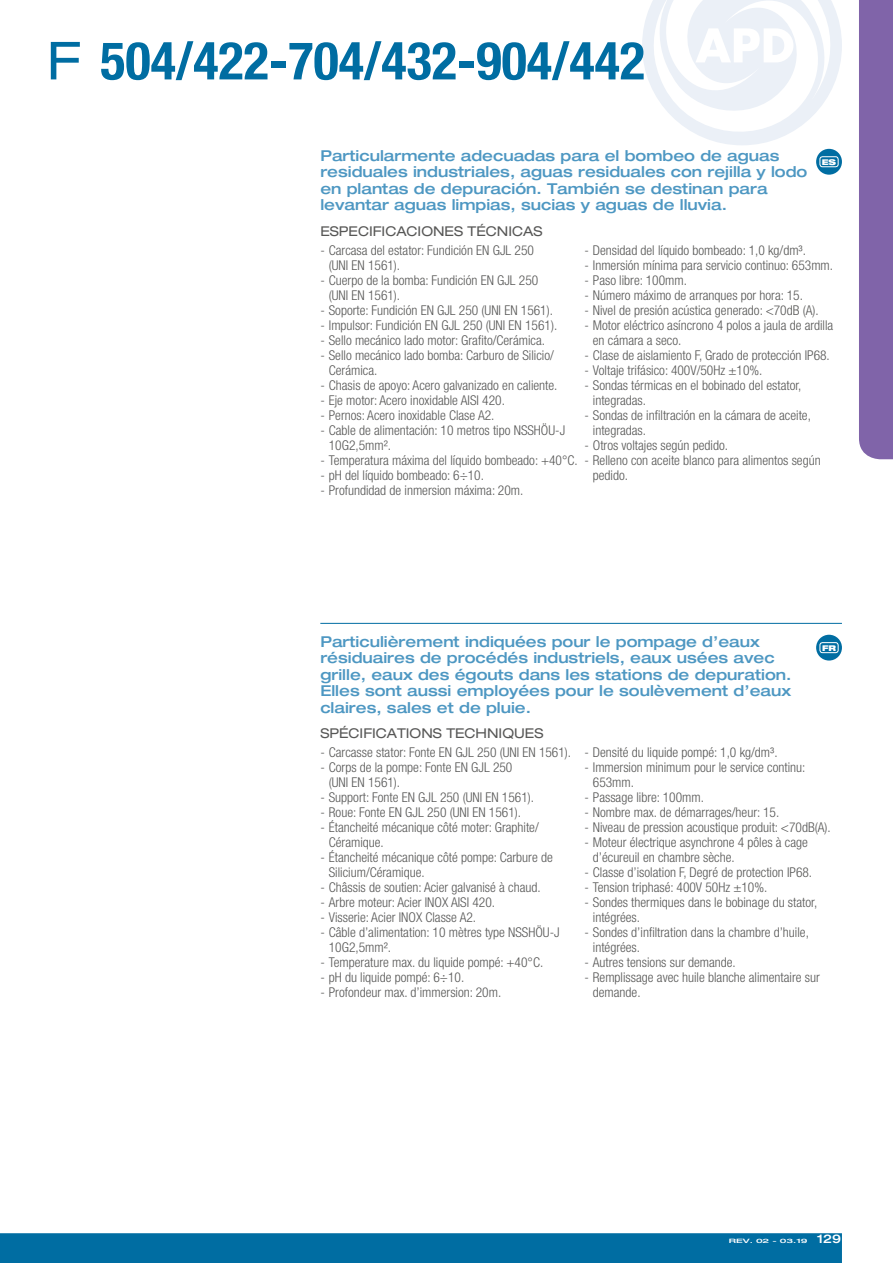
<style>
.page{position:relative;width:893px;height:1263px;background:#fff}
.page>*{position:absolute;margin:0;border:0;box-sizing:border-box;transform-origin:0 0}
.t1{font:700 condensed 52.5px "Helvetica Neue";color:#006da2}
.t2{font:500 expanded 15px/16.5px "Helvetica Neue";color:#4d97c2}
.t3{font:300 condensed 13.5px/15px "Helvetica Neue";color:#575756}
.t4{font:expanded 13.5px "Helvetica Neue";color:#575756}
.t5{font:900 expanded 7.95px "Helvetica Neue";color:#fff}
.t6{font:500 expanded 6px "Helvetica Neue";color:#fff;scale:1.5 1}
.s1{font-weight:400;font-stretch:expanded}
.s2{font-size:12px}
</style>
<div class="page">
<div style="left:859px;top:0;width:34px;height:459px;background:#8064a9"></div>
<div style="left:0;top:1233px;width:842px;height:30px;background:#006da2"></div>
<svg style="left:642px;top:0;width:200px;height:145px"></svg>
<hr style="left:320px;top:623px;width:522px;height:1px;background:#006da2">
<div style="left:816px;top:635px;width:26px;height:25px;background:#006da2;border-radius:50%"></div>
<div style="left:819px;top:642px;width:19px;height:11px;border:1px solid #fff;border-radius:3px"></div>
<div style="left:816px;top:149px;width:26px;height:26px;background:#006da2;border-radius:50%"></div>
<div style="left:819px;top:156px;width:19px;height:11px;border:1px solid #fff;border-radius:3px"></div>
<h1 class="t1" style="left:47px;top:29px;width:600px"><span class="s1">F</span> 504/422-704/432-904/442</h1>
<p class="t2" style="left:320px;top:147px;width:489px">Particularmente adecuadas para el bombeo de aguas residuales industriales, aguas residuales con rejilla y lodo en plantas de depuración. También se destinan para levantar aguas limpias, sucias y aguas de lluvia.</p>
<p class="t4" style="left:320px;top:223px;width:224px">ESPECIFICACIONES TÉCNICAS</p>
<p class="t5" style="left:822px;top:157px;width:16px">ES</p>
<p class="t3" style="left:329px;top:243px;width:207px;text-indent:-9px">- Carcasa del estator: Fundición EN GJL 250 (UNI EN 1561).</p>
<p class="t3" style="left:329px;top:273px;width:211px;text-indent:-9px">- Cuerpo de la bomba: Fundición EN GJL 250 (UNI EN 1561).</p>
<p class="t3" style="left:320px;top:303px;width:234px">- Soporte: Fundición EN GJL 250 (UNI EN 1561).</p>
<p class="t3" style="left:320px;top:318px;width:238px">- Impulsor: Fundición EN GJL 250 (UNI EN 1561).</p>
<p class="t3" style="left:320px;top:333px;width:226px">- Sello mecánico lado motor: Grafito/Cerámica.</p>
<p class="t3" style="left:329px;top:348px;width:227px;text-indent:-9px">- Sello mecánico lado bomba: Carburo de Silicio/<br>Cerámica.</p>
<p class="t3" style="left:320px;top:378px;width:239px">- Chasis de apoyo: Acero galvanizado en caliente.</p>
<p class="t3" style="left:320px;top:393px;width:186px">- Eje motor: Acero inoxidable AISI 420.</p>
<p class="t3" style="left:320px;top:408px;width:176px">- Pernos: Acero inoxidable Clase A2.</p>
<p class="t3" style="left:329px;top:423px;width:238px;text-indent:-9px">- Cable de alimentación: 10 metros tipo NSSHÖU-J<br>10G2,5mm².</p>
<p class="t3" style="left:320px;top:453px;width:259px">- Temperatura máxima del líquido bombeado: +40°C.</p>
<p class="t3" style="left:320px;top:468px;width:165px">- pH del líquido bombeado: 6÷10.</p>
<p class="t3" style="left:320px;top:483px;width:205px">- Profundidad de inmersion máxima: 20m.</p>
<p class="t3" style="left:584px;top:243px;width:223px">- Densidad del líquido bombeado: 1,0 kg/dm³.</p>
<p class="t3" style="left:584px;top:258px;width:250px">- Inmersión mínima para servicio continuo: 653mm.</p>
<p class="t3" style="left:584px;top:273px;width:104px">- Paso libre: 100mm.</p>
<p class="t3" style="left:584px;top:288px;width:220px">- Número máximo de arranques por hora: 15.</p>
<p class="t3" style="left:584px;top:303px;width:236px">- Nivel de presión acústica generado: &lt;70dB (A).</p>
<p class="t3" style="left:593px;top:318px;width:242px;text-indent:-9px">- Motor eléctrico asíncrono 4 polos a jaula de ardilla en cámara a seco.</p>
<p class="t3" style="left:584px;top:348px;width:247px">- Clase de aislamiento F, Grado de protección IP68.</p>
<p class="t3" style="left:584px;top:363px;width:180px">- Voltaje trifásico: 400V/50Hz ±10%.</p>
<p class="t3" style="left:593px;top:378px;width:210px;text-indent:-9px">- Sondas térmicas en el bobinado del estator, integradas.</p>
<p class="t3" style="left:593px;top:408px;width:220px;text-indent:-9px">- Sondas de infiltración en la cámara de aceite, integradas.</p>
<p class="t3" style="left:584px;top:438px;width:145px">- Otros voltajes según pedido.</p>
<p class="t3" style="left:593px;top:453px;width:229px;text-indent:-9px">- Relleno con aceite blanco para alimentos según pedido.</p>
<p class="t2" style="left:320px;top:633px;width:473px">Particulièrement indiquées pour le pompage d’eaux résiduaires de procédés industriels, eaux usées avec grille, eaux des égouts dans les stations de depuration.<br>Elles sont aussi employées pour le soulèvement d’eaux claires, sales et de pluie.</p>
<p class="t4" style="left:320px;top:725px;width:225px">SPÉCIFICATIONS TECHNIQUES</p>
<p class="t5" style="left:822px;top:643px;width:16px">FR</p>
<p class="t3" style="left:320px;top:745px;width:252px">- Carcasse stator: Fonte EN GJL 250 (UNI EN 1561).</p>
<p class="t3" style="left:329px;top:760px;width:185px;text-indent:-9px">- Corps de la pompe: Fonte EN GJL 250 (UNI EN 1561).</p>
<p class="t3" style="left:320px;top:790px;width:215px">- Support: Fonte EN GJL 250 (UNI EN 1561).</p>
<p class="t3" style="left:320px;top:805px;width:202px">- Roue: Fonte EN GJL 250 (UNI EN 1561).</p>
<p class="t3" style="left:329px;top:820px;width:211px;text-indent:-9px">- Étancheité mécanique côté moter: Graphite/<br>Céramique.</p>
<p class="t3" style="left:329px;top:850px;width:225px;text-indent:-9px">- Étancheité mécanique côté pompe: Carbure de<br>Silicium/Céramique.</p>
<p class="t3" style="left:320px;top:880px;width:222px">- Châssis de soutien: Acier galvanisé à chaud.</p>
<p class="t3" style="left:320px;top:895px;width:176px">- Arbre moteur: Acier INOX AISI 420.</p>
<p class="t3" style="left:320px;top:910px;width:157px">- Visserie: Acier INOX Classe A2.</p>
<p class="t3" style="left:329px;top:925px;width:232px;text-indent:-9px">- Câble d’alimentation: 10 mètres type NSSHÖU-J<br>10G2,5mm².</p>
<p class="t3" style="left:320px;top:955px;width:224px">- Temperature max. du liquide pompé: +40°C.</p>
<p class="t3" style="left:320px;top:970px;width:145px">- pH du liquide pompé: 6÷10.</p>
<p class="t3" style="left:320px;top:985px;width:182px">- Profondeur max. d’immersion: 20m.</p>
<p class="t3" style="left:584px;top:745px;width:195px">- Densité du liquide pompé: 1,0 kg/dm³.</p>
<p class="t3" style="left:593px;top:760px;width:214px;text-indent:-9px">- Immersion minimum pour le service continu:<br>653mm.</p>
<p class="t3" style="left:584px;top:790px;width:121px">- Passage libre: 100mm.</p>
<p class="t3" style="left:584px;top:805px;width:196px">- Nombre max. de démarrages/heur: 15.</p>
<p class="t3" style="left:584px;top:820px;width:248px">- Niveau de pression acoustique produit: &lt;70dB(A).</p>
<p class="t3" style="left:593px;top:834px;width:217px;text-indent:-9px">- Moteur électrique asynchrone 4 pôles à cage d’écureuil en chambre sèche.</p>
<p class="t3" style="left:584px;top:864px;width:229px">- Classe d’isolation F, Degré de protection IP68.</p>
<p class="t3" style="left:584px;top:879px;width:185px">- Tension triphasé: 400V 50Hz ±10%.</p>
<p class="t3" style="left:593px;top:894px;width:226px;text-indent:-9px">- Sondes thermiques dans le bobinage du stator, intégrées.</p>
<p class="t3" style="left:593px;top:924px;width:218px;text-indent:-9px">- Sondes d’infiltration dans la chambre d’huile, intégrées.</p>
<p class="t3" style="left:584px;top:954px;width:153px">- Autres tensions sur demande.</p>
<p class="t3" style="left:593px;top:969px;width:228px;text-indent:-9px">- Remplissage avec huile blanche alimentaire sur demande.</p>
<p class="t6" style="left:729px;top:1237px;width:76px">REV. 02 - 03.19 <span class="s2">129</span></p>
</div>
